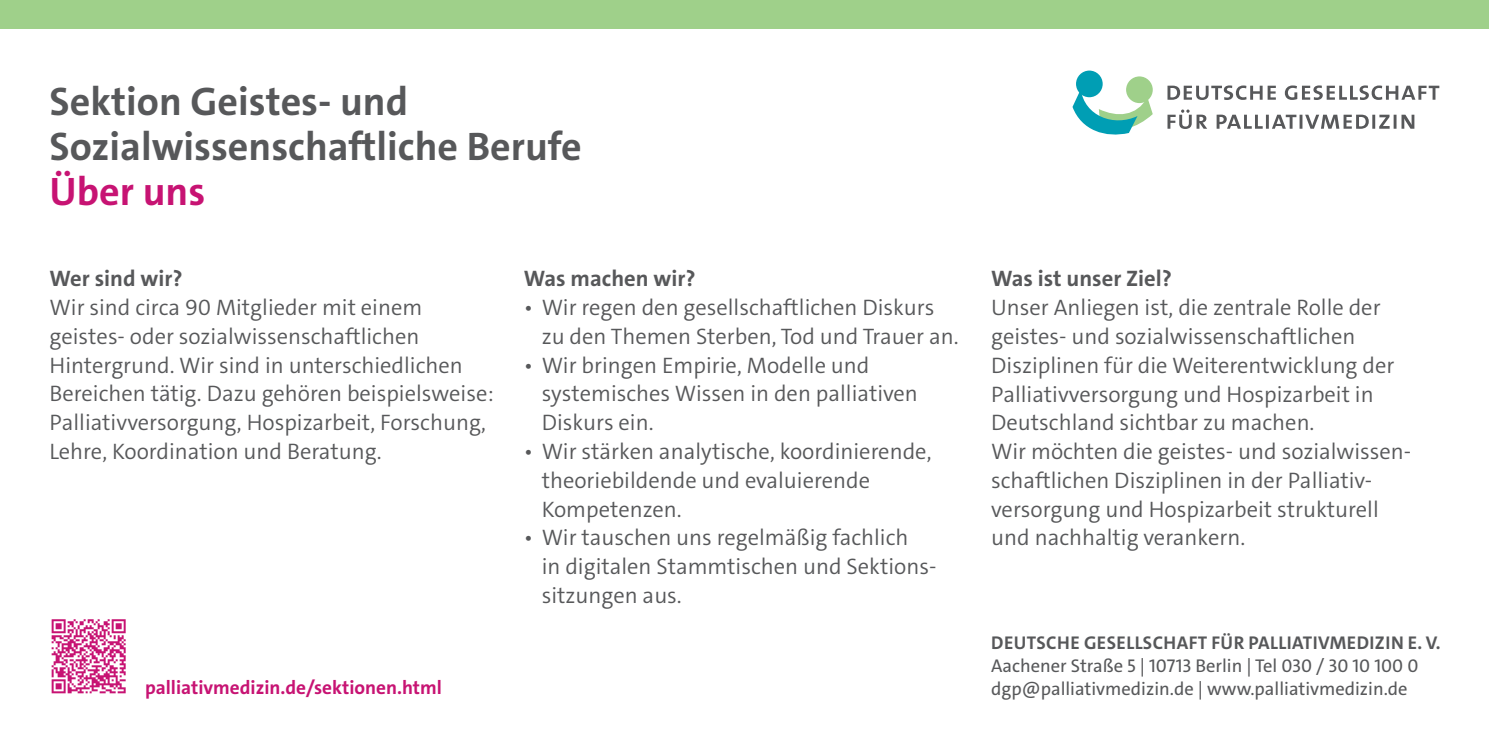
<style>
.page{position:relative;width:1489px;height:745px;background:#fff}
.page>*{position:absolute;margin:0;border:0;box-sizing:border-box;transform-origin:0 0}
.t1{font:700 40px/45px "The Sans";color:#57585a}
.t2{font:700 40px "The Sans";color:#c71373}
.t3{font:300 22.5px/28.8px "The Sans";color:#57585a}
.t4{font:700 22.5px "The Sans";color:#57585a}
.t5{font:700 19.25px "The Sans";color:#c71373}
.t6{font:18.5px/23px "The Sans";color:#57585a}
.t7{font:700 18.5px "The Sans";letter-spacing:.025em;color:#57585a}
</style>
<div class="page">
<div style="left:0;top:0;width:1488px;height:28px;background:#9fd08a"></div>
<div style="left:1075px;top:70px;width:27px;height:27px;background:#009eb4;border-radius:50%"></div>
<div style="left:1125px;top:76px;width:27px;height:27px;background:#9fd08a;border-radius:50%"></div>
<svg style="left:1072px;top:89px;width:80px;height:46px"></svg>
<svg style="left:1167px;top:109px;width:247px;height:20px"></svg>
<svg style="left:1167px;top:85px;width:272px;height:15px"></svg>
<svg style="left:51px;top:619px;width:75px;height:75px"></svg>
<svg style="left:52px;top:619px;width:74px;height:73px"></svg>
<h1 class="t1" style="left:50px;top:79px;width:533px">Sektion Geistes- und<br>Sozialwissenschaftliche Berufe</h1>
<h1 class="t2" style="left:50px;top:165px;width:157px">Über uns</h1>
<p class="t4" style="left:50px;top:264px;width:134px">Wer sind wir?</p>
<p class="t3" style="left:50px;top:293px;width:445px">Wir sind circa 90 Mitglieder mit einem geistes- oder sozialwissenschaftlichen Hintergrund. Wir sind in unterschiedlichen Bereichen tätig. Dazu gehören beispielsweise:<br>Palliativversorgung, Hospizarbeit, Forschung, Lehre, Koordination und Beratung.</p>
<p class="t5" style="left:145px;top:675px;width:298px">palliativmedizin.de/sektionen.html</p>
<p class="t4" style="left:524px;top:264px;width:173px">Was machen wir?</p>
<p class="t3" style="left:541px;top:293px;width:418px;text-indent:-18px">• Wir regen den gesellschaftlichen Diskurs zu den Themen Sterben, Tod und Trauer an.</p>
<p class="t3" style="left:541px;top:350px;width:377px;text-indent:-18px">• Wir bringen Empirie, Modelle und systemisches Wissen in den palliativen<br>Diskurs ein.</p>
<p class="t3" style="left:541px;top:437px;width:391px;text-indent:-18px">• Wir stärken analytische, koordinierende, theoriebildende und evaluierende<br>Kompetenzen.</p>
<p class="t3" style="left:541px;top:523px;width:396px;text-indent:-18px">• Wir tauschen uns regelmäßig fachlich<br>in digitalen Stammtischen und Sektions&shy;sitzungen aus.</p>
<p class="t4" style="left:991px;top:264px;width:182px">Was ist unser Ziel?</p>
<p class="t3" style="left:991px;top:293px;width:421px">Unser Anliegen ist, die zentrale Rolle der geistes- und sozialwissenschaftlichen Disziplinen für die Weiterentwicklung der Palliativversorgung und Hospizarbeit in Deutschland sichtbar zu machen.<br>Wir möchten die geistes- und sozialwissen&shy;schaftlichen Disziplinen in der Palliativ&shy;versorgung und Hospizarbeit strukturell und nachhaltig verankern.</p>
<p class="t7" style="left:991px;top:630px;width:451px">DEUTSCHE GESELLSCHAFT FÜR PALLIATIVMEDIZIN E. V.</p>
<p class="t6" style="left:991px;top:654px;width:428px">Aachener Straße 5 | 10713 Berlin | Tel 030 / 30 10 100 0 dgp@palliativmedizin.de | www.palliativmedizin.de</p>
</div>
